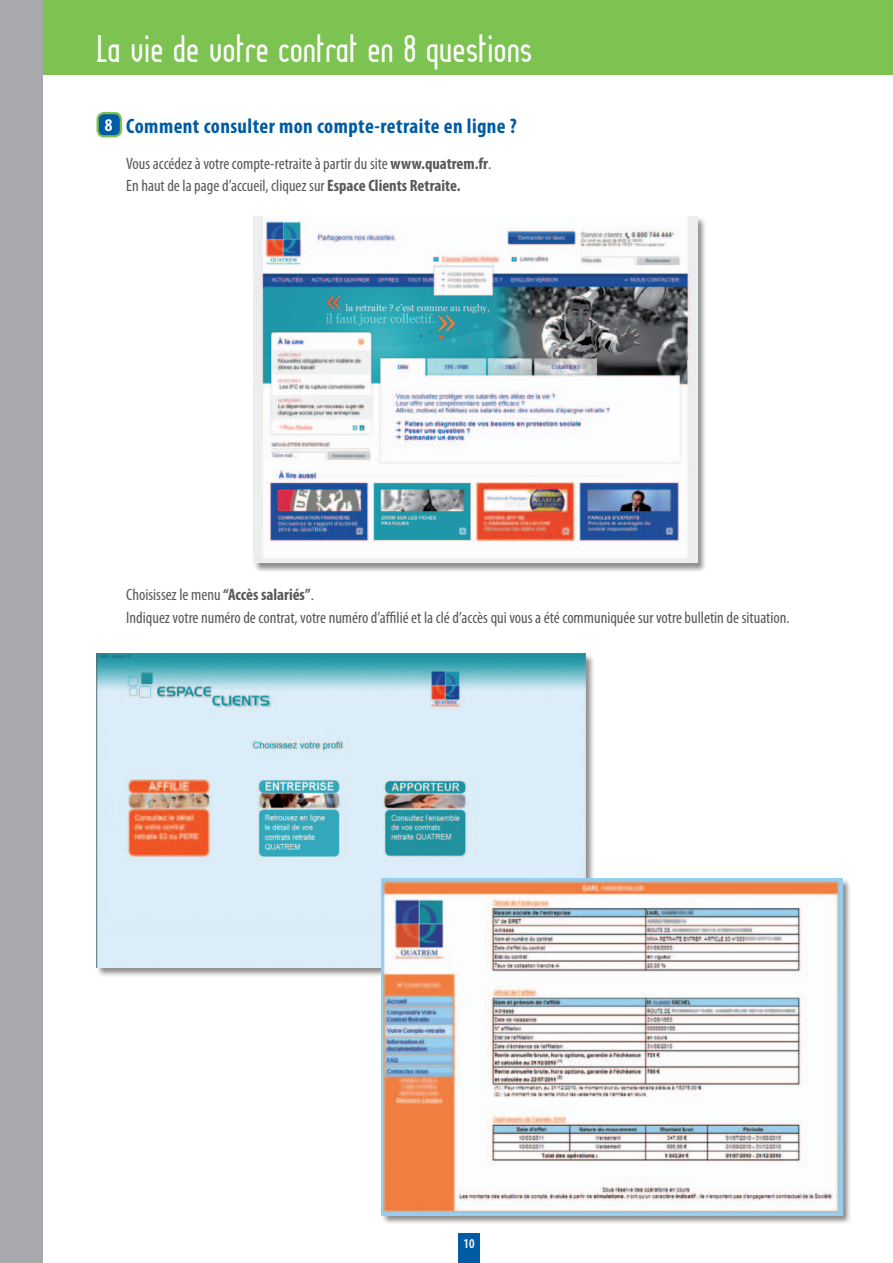
<style>
.page{position:relative;width:893px;height:1263px;background:#fff}
.page>*{position:absolute;margin:0;border:0;box-sizing:border-box;transform-origin:0 0}
.t1{font:37.5px "Lady Ice Revisited";color:#fff}
.t2{font:700 condensed 21px "Myriad Pro";letter-spacing:.02em;color:#015ca3}
.t3{font:condensed 16.5px/22.5px "Myriad Pro";color:#57585a}
.t4{font:600 condensed 13.5px "Myriad Pro";color:#fff}
.s1{font-size:18px;color:#fff}
.s2{font-weight:700}
</style>
<div class="page">
<div style="left:43px;top:0;width:850px;height:74px;background:#7cc352"></div>
<div style="left:0;top:0;width:43px;height:1263px;background:#a8a9ad"></div>
<div style="left:459px;top:1233px;width:21px;height:30px;background:#015ca3"></div>
<div style="left:98px;top:113px;width:23px;height:23px;background:#015ca3;border-radius:6px"></div>
<div style="left:97px;top:112px;width:25px;height:25px;border:2px solid #7cc352;border-radius:6px"></div>
<div style="left:253px;top:216px;width:453px;height:356px;background:#231f20;opacity:.5"></div>
<img style="left:254px;top:217px;width:443px;height:346px">
<div style="left:96px;top:653px;width:498px;height:323px;background:#231f20;opacity:.5"></div>
<img style="left:97px;top:654px;width:489px;height:314px">
<div style="left:381px;top:878px;width:470px;height:346px;background:#231f20;opacity:.5"></div>
<img style="left:381px;top:878px;width:461px;height:337px">
<h1 class="t1" style="left:97px;top:24px;width:437px">La vie de votre contrat en 8 questions</h1>
<p class="t2" style="left:105px;top:113px;width:414px"><span class="s1">8</span> Comment consulter mon compte-retraite en ligne ?</p>
<p class="t3" style="left:126px;top:152px;width:367px">Vous accédez à votre compte-retraite à partir du site <span class="s2">www.quatrem.fr</span>.<br>En haut de la page d’accueil, cliquez sur <span class="s2">Espace Clients Retraite.</span></p>
<p class="t3" style="left:126px;top:583px;width:665px">Choisissez le menu <span class="s2">“Accès salariés”</span>.<br>Indiquez votre numéro de contrat, votre numéro d’affilié et la clé d’accès qui vous a été communiquée sur votre bulletin de situation.</p>
<p class="t4" style="left:463px;top:1236px;width:13px">10</p>
</div>
